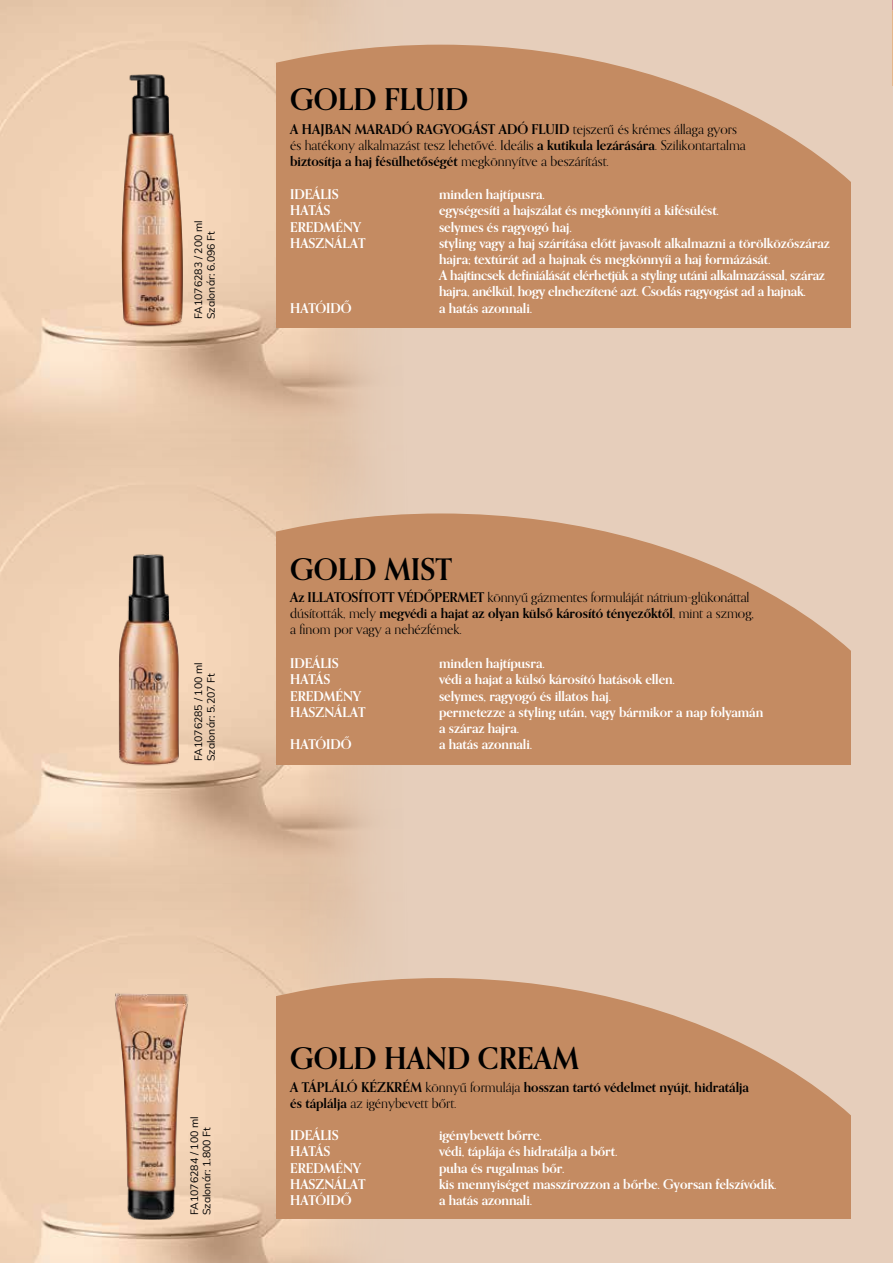
<style>
.page{position:relative;width:893px;height:1263px;background:#e6cebb}
.page>*{position:absolute;margin:0;border:0;box-sizing:border-box;transform-origin:0 0}
.t1{font:700 30px "Orpheus Pro";color:#000}
.t2{font:700 13.5px/16.2px "Orpheus Pro";letter-spacing:-.005em;color:#fff}
.t3{font:13.5px/16.2px "Orpheus Pro";letter-spacing:-.005em;color:#000}
.t4{font:700 13.5px/16.2px "Orpheus Pro";color:#000}
.t5{font:10.5px/12.6px "Muli";color:#000}
.s1{font-weight:700}
.s2{font-weight:400}
</style>
<div class="page">
<img style="left:0;top:1042px;width:427px;height:221px">
<img style="left:0;top:600px;width:427px;height:442px">
<img style="left:0;top:0;width:427px;height:600px">
<img style="left:70px;top:966px;width:164px;height:281px">
<img style="left:75px;top:516px;width:147px;height:275px">
<img style="left:70px;top:45px;width:164px;height:301px">
<svg style="left:276px;top:45px;width:574px;height:282px;background:#c7926b"></svg>
<svg style="left:276px;top:513px;width:574px;height:251px;background:#c8936c"></svg>
<svg style="left:276px;top:978px;width:574px;height:240px;background:#c8936d"></svg>
<p class="t5" style="left:192px;top:319px;width:100px;rotate:-90deg">FA1076283 / 200 ml<br>Szalonár: 6.096 Ft</p>
<h1 class="t1" style="left:290px;top:81px;width:180px">GOLD FLUID</h1>
<p class="t3" style="left:290px;top:121px;width:457px"><span class="s1">A HAJBAN MARADÓ RAGYOGÁST ADÓ FLUID</span> tejszerű és krémes állaga gyors és hatékony alkalmazást tesz lehetővé. Ideális <span class="s1">a kutikula lezárására</span>. Szilikontartalma <span class="s1">biztosítja a haj fésülhetőségét</span> megkönnyítve a beszárítást.</p>
<p class="t2" style="left:290px;top:186px;width:50px">IDEÁLIS</p>
<p class="t2" style="left:439px;top:186px;width:107px">minden hajtípusra.</p>
<p class="t2" style="left:290px;top:202px;width:42px">HATÁS</p>
<p class="t2" style="left:439px;top:202px;width:281px">egységesíti a hajszálat és megkönnyíti a kifésülést.</p>
<p class="t2" style="left:290px;top:219px;width:73px">EREDMÉNY</p>
<p class="t2" style="left:439px;top:219px;width:134px">selymes és ragyogó haj.</p>
<p class="t2" style="left:290px;top:235px;width:77px">HASZNÁLAT</p>
<p class="t2" style="left:439px;top:235px;width:392px">styling vagy a haj szárítása előtt javasolt alkalmazni a törölközőszáraz hajra; textúrát ad a hajnak és megkönnyíi a haj formázását.<br>A hajtincsek definiálását elérhetjük a styling utáni alkalmazással, száraz hajra, anélkül, hogy elnehezítené azt. Csodás ragyogást ad a hajnak.</p>
<p class="t2" style="left:290px;top:300px;width:63px">HATÓIDŐ</p>
<p class="t2" style="left:439px;top:300px;width:95px">a hatás azonnali.</p>
<p class="t5" style="left:192px;top:761px;width:100px;rotate:-90deg">FA1076285 / 100 ml<br>Szalonár: 5.207 Ft</p>
<h1 class="t1" style="left:290px;top:551px;width:164px">GOLD MIST</h1>
<p class="t3" style="left:290px;top:588px;width:465px"><span class="s1">Az ILLATOSÍTOTT VÉDŐPERMET</span> könnyű gázmentes formuláját nátrium-glükonáttal dúsították, mely <span class="s1">megvédi a hajat az olyan külső károsító tényezőktől</span>, mint a szmog, a finom por vagy a nehézfémek.</p>
<p class="t2" style="left:290px;top:655px;width:50px">IDEÁLIS</p>
<p class="t2" style="left:439px;top:655px;width:107px">minden hajtípusra.</p>
<p class="t2" style="left:290px;top:671px;width:42px">HATÁS</p>
<p class="t2" style="left:439px;top:671px;width:237px">védi a hajat a külsó károsító hatások ellen.</p>
<p class="t2" style="left:290px;top:687px;width:73px">EREDMÉNY</p>
<p class="t2" style="left:439px;top:687px;width:174px">selymes, ragyogó és illatos haj.</p>
<p class="t2" style="left:290px;top:704px;width:77px">HASZNÁLAT</p>
<p class="t2" style="left:439px;top:704px;width:326px">permetezze a styling után, vagy bármikor a nap folyamán a száraz hajra.</p>
<p class="t2" style="left:290px;top:736px;width:63px">HATÓIDŐ</p>
<p class="t2" style="left:439px;top:736px;width:95px">a hatás azonnali.</p>
<p class="t5" style="left:188px;top:1215px;width:100px;rotate:-90deg">FA1076284 / 100 ml<br>Szalonár: 1.800 Ft</p>
<h1 class="t1" style="left:290px;top:1040px;width:290px">GOLD HAND CREAM</h1>
<p class="t4" style="left:290px;top:1078px;width:460px">A TÁPLÁLÓ KÉZKRÉM <span class="s2">könnyű formulája</span> hosszan tartó védelmet nyújt, hidratálja és táplálja <span class="s2">az igénybevett bőrt.</span></p>
<p class="t2" style="left:290px;top:1127px;width:50px">IDEÁLIS</p>
<p class="t2" style="left:439px;top:1127px;width:104px">igénybevett bőrre.</p>
<p class="t2" style="left:290px;top:1143px;width:42px">HATÁS</p>
<p class="t2" style="left:439px;top:1143px;width:180px">védi, táplája és hidratálja a bőrt.</p>
<p class="t2" style="left:290px;top:1159px;width:73px">EREDMÉNY</p>
<p class="t2" style="left:439px;top:1159px;width:127px">puha és rugalmas bőr.</p>
<p class="t2" style="left:290px;top:1176px;width:77px">HASZNÁLAT</p>
<p class="t2" style="left:439px;top:1176px;width:339px">kis mennyiséget masszírozzon a bőrbe. Gyorsan felszívódik.</p>
<p class="t2" style="left:290px;top:1192px;width:63px">HATÓIDŐ</p>
<p class="t2" style="left:439px;top:1192px;width:95px">a hatás azonnali.</p>
</div>
